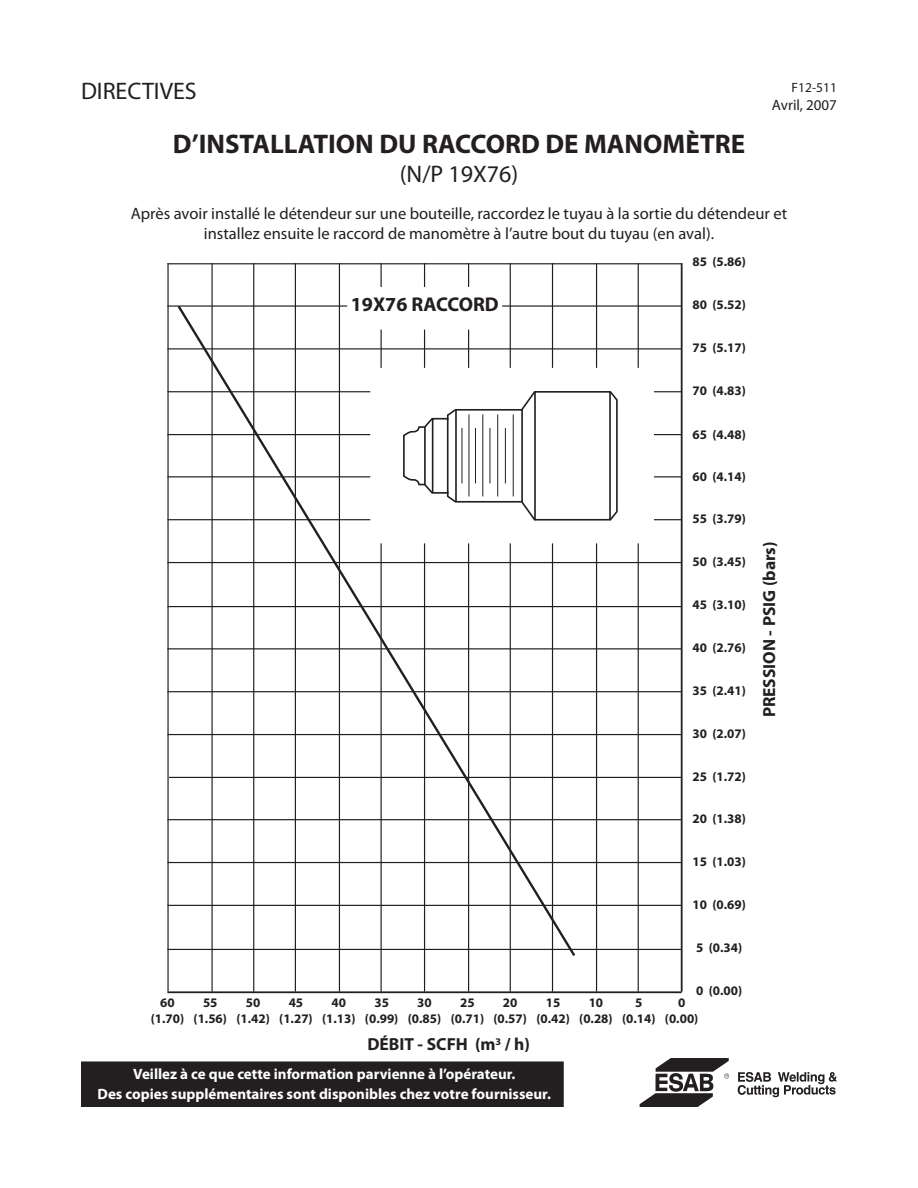
<style>
.page{position:relative;width:918px;height:1188px;background:#fff}
.page>*{position:absolute;margin:0;border:0;box-sizing:border-box;transform-origin:0 0}
.t1{font:700 27px "Myriad Pro";color:#231f20}
.t2{font:24px "Myriad Pro";color:#231f20}
.t3{font:700 19.95px "Myriad Pro";color:#231f20}
.t4{font:700 17.55px "Myriad Pro";color:#231f20}
.t5{font:16.5px/19.8px "Myriad Pro";color:#231f20;text-align:center}
.t6{font:700 15px/19.5px "Myriad Pro";color:#fff;text-align:center}
.t7{font:15px "Myriad Pro";color:#231f20}
.t8{font:13.5px "Myriad Pro";color:#231f20}
.t9{font:700 13.05px "Myriad Pro";color:#231f20}
</style>
<div class="page">
<div style="left:82px;top:1062px;width:481px;height:44px;background:#231f20"></div>
<div style="left:81px;top:1061px;width:483px;height:46px;border:2px solid #231f20"></div>
<img style="left:640px;top:1058px;width:197px;height:49px">
<hr style="left:167px;top:263px;width:515px;height:1px;background:#231f20">
<hr style="left:167px;top:305px;width:515px;height:2px;background:#231f20">
<hr style="left:167px;top:348px;width:515px;height:1px;background:#231f20">
<hr style="left:167px;top:391px;width:515px;height:1px;background:#231f20">
<hr style="left:167px;top:434px;width:515px;height:1px;background:#231f20">
<hr style="left:167px;top:476px;width:515px;height:1px;background:#231f20">
<hr style="left:167px;top:519px;width:515px;height:1px;background:#231f20">
<hr style="left:167px;top:562px;width:515px;height:1px;background:#231f20">
<hr style="left:167px;top:606px;width:515px;height:1px;background:#231f20">
<hr style="left:167px;top:648px;width:515px;height:1px;background:#231f20">
<hr style="left:167px;top:691px;width:515px;height:1px;background:#231f20">
<hr style="left:167px;top:734px;width:515px;height:1px;background:#231f20">
<hr style="left:169px;top:777px;width:513px;height:1px;background:#231f20">
<hr style="left:167px;top:819px;width:515px;height:1px;background:#231f20">
<hr style="left:167px;top:862px;width:515px;height:1px;background:#231f20">
<hr style="left:167px;top:905px;width:515px;height:1px;background:#231f20">
<hr style="left:167px;top:949px;width:515px;height:1px;background:#231f20">
<hr style="left:167px;top:991px;width:515px;height:2px;background:#231f20">
<hr style="left:681px;top:263px;width:2px;height:729px;background:#231f20">
<hr style="left:638px;top:263px;width:1px;height:729px;background:#231f20">
<hr style="left:596px;top:263px;width:1px;height:729px;background:#231f20">
<hr style="left:552px;top:263px;width:1px;height:729px;background:#231f20">
<hr style="left:510px;top:263px;width:1px;height:729px;background:#231f20">
<hr style="left:468px;top:263px;width:1px;height:729px;background:#231f20">
<hr style="left:424px;top:263px;width:1px;height:729px;background:#231f20">
<hr style="left:381px;top:263px;width:1px;height:729px;background:#231f20">
<hr style="left:339px;top:263px;width:1px;height:729px;background:#231f20">
<hr style="left:295px;top:263px;width:1px;height:729px;background:#231f20">
<hr style="left:253px;top:263px;width:1px;height:729px;background:#231f20">
<hr style="left:211px;top:263px;width:2px;height:729px;background:#231f20">
<hr style="left:167px;top:263px;width:2px;height:729px;background:#231f20">
<svg style="left:175px;top:303px;width:403px;height:656px"></svg>
<div style="left:348px;top:288px;width:154px;height:41px;background:#fff"></div>
<div style="left:371px;top:369px;width:282px;height:174px;background:#fff"></div>
<div style="left:534px;top:391px;width:77px;height:130px;border:2px solid #231f20"></div>
<hr style="left:616px;top:400px;width:2px;height:112px;background:#231f20">
<div style="left:455px;top:409px;width:68px;height:94px;border:2px solid #231f20"></div>
<div style="left:432px;top:418px;width:17px;height:76px;border:2px solid #231f20"></div>
<svg style="left:608px;top:391px;width:10px;height:11px"></svg>
<svg style="left:520px;top:391px;width:17px;height:21px"></svg>
<svg style="left:445px;top:409px;width:13px;height:11px"></svg>
<svg style="left:608px;top:509px;width:10px;height:12px"></svg>
<svg style="left:520px;top:500px;width:17px;height:21px"></svg>
<svg style="left:403px;top:417px;width:32px;height:77px"></svg>
<svg style="left:445px;top:492px;width:13px;height:11px"></svg>
<hr style="left:497px;top:414px;width:1px;height:82px;background:#231f20">
<hr style="left:482px;top:414px;width:1px;height:82px;background:#231f20">
<hr style="left:469px;top:414px;width:1px;height:82px;background:#231f20">
<hr style="left:490px;top:428px;width:1px;height:55px;background:#231f20">
<hr style="left:475px;top:428px;width:1px;height:55px;background:#231f20">
<hr style="left:462px;top:428px;width:1px;height:55px;background:#231f20">
<hr style="left:513px;top:414px;width:1px;height:82px;background:#231f20">
<hr style="left:505px;top:428px;width:1px;height:55px;background:#231f20">
<p class="t2" style="left:81px;top:78px;width:117px">DIRECTIVES</p>
<p class="t8" style="left:792px;top:80px;width:47px">F12-511</p>
<p class="t7" style="left:772px;top:97px;width:67px">Avril, 2007</p>
<p class="t1" style="left:173px;top:129px;width:574px">D’INSTALLATION DU RACCORD DE MANOMÈTRE</p>
<p class="t2" style="left:400px;top:161px;width:120px">(N/P 19X76)</p>
<p class="t5" style="left:131px;top:204px;width:658px">Après avoir installé le détendeur sur une bouteille, raccordez le tuyau à la sortie du détendeur et installez ensuite le raccord de manomètre à l’autre bout du tuyau (en aval).</p>
<p class="t9" style="left:693px;top:255px;width:55px">85 (5.86)</p>
<p class="t9" style="left:693px;top:297px;width:55px">80 (5.52)</p>
<p class="t9" style="left:693px;top:340px;width:55px">75 (5.17)</p>
<p class="t9" style="left:693px;top:383px;width:55px">70 (4.83)</p>
<p class="t9" style="left:693px;top:427px;width:55px">65 (4.48)</p>
<p class="t9" style="left:693px;top:469px;width:55px">60 (4.14)</p>
<p class="t9" style="left:693px;top:512px;width:55px">55 (3.79)</p>
<p class="t9" style="left:693px;top:555px;width:55px">50 (3.45)</p>
<p class="t9" style="left:693px;top:597px;width:55px">45 (3.10)</p>
<p class="t9" style="left:693px;top:640px;width:55px">40 (2.76)</p>
<p class="t9" style="left:693px;top:683px;width:55px">35 (2.41)</p>
<p class="t9" style="left:693px;top:726px;width:55px">30 (2.07)</p>
<p class="t9" style="left:693px;top:769px;width:55px">25 (1.72)</p>
<p class="t9" style="left:693px;top:812px;width:55px">20 (1.38)</p>
<p class="t9" style="left:693px;top:855px;width:55px">15 (1.03)</p>
<p class="t9" style="left:693px;top:897px;width:55px">10 (0.69)</p>
<p class="t9" style="left:696px;top:940px;width:47px">5 (0.34)</p>
<p class="t9" style="left:696px;top:983px;width:47px">0 (0.00)</p>
<p class="t9" style="left:160px;top:996px;width:16px">60</p>
<p class="t9" style="left:151px;top:1011px;width:35px">(1.70)</p>
<p class="t3" style="left:351px;top:294px;width:150px">19X76 RACCORD</p>
<p class="t4" style="left:760px;top:717px;width:178px;rotate:-90deg">PRESSION - PSIG (bars)</p>
<p class="t9" style="left:246px;top:996px;width:16px">50</p>
<p class="t9" style="left:236px;top:1011px;width:35px">(1.42)</p>
<p class="t9" style="left:332px;top:996px;width:16px">40</p>
<p class="t9" style="left:322px;top:1011px;width:35px">(1.13)</p>
<p class="t9" style="left:374px;top:996px;width:16px">35</p>
<p class="t9" style="left:365px;top:1011px;width:35px">(0.99)</p>
<p class="t9" style="left:417px;top:996px;width:16px">30</p>
<p class="t9" style="left:408px;top:1011px;width:35px">(0.85)</p>
<p class="t9" style="left:460px;top:996px;width:16px">25</p>
<p class="t9" style="left:451px;top:1011px;width:35px">(0.71)</p>
<p class="t9" style="left:503px;top:996px;width:16px">20</p>
<p class="t9" style="left:494px;top:1011px;width:35px">(0.57)</p>
<p class="t9" style="left:589px;top:996px;width:16px">10</p>
<p class="t9" style="left:579px;top:1011px;width:35px">(0.28)</p>
<p class="t9" style="left:678px;top:996px;width:9px">0</p>
<p class="t9" style="left:665px;top:1011px;width:35px">(0.00)</p>
<p class="t9" style="left:203px;top:996px;width:16px">55</p>
<p class="t9" style="left:194px;top:1011px;width:35px">(1.56)</p>
<p class="t9" style="left:289px;top:996px;width:16px">45</p>
<p class="t9" style="left:279px;top:1011px;width:35px">(1.27)</p>
<p class="t9" style="left:546px;top:996px;width:16px">15</p>
<p class="t9" style="left:536px;top:1011px;width:35px">(0.42)</p>
<p class="t9" style="left:635px;top:996px;width:9px">5</p>
<p class="t9" style="left:622px;top:1011px;width:35px">(0.14)</p>
<p class="t4" style="left:367px;top:1035px;width:164px">DÉBIT - SCFH (m<sup>3</sup> / h)</p>
<p class="t6" style="left:98px;top:1065px;width:455px">Veillez à ce que cette information parvienne à l’opérateur.<br>Des copies supplémentaires sont disponibles chez votre fournisseur.</p>
</div>
